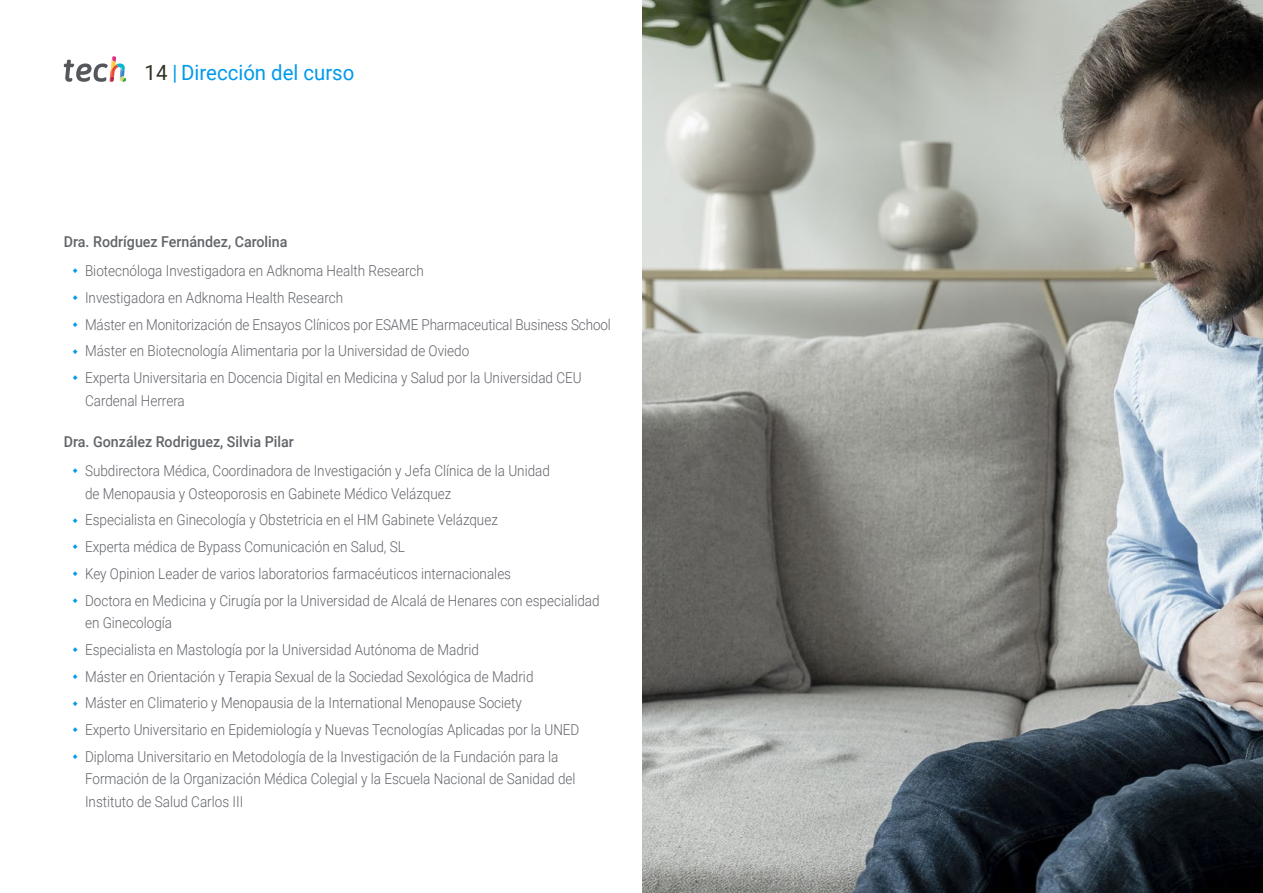
<style>
.page{position:relative;width:1263px;height:893px;background:#fff}
.page>*{position:absolute;margin:0;border:0;box-sizing:border-box;transform-origin:0 0}
.t1{font:21px "Roboto";color:#009aeb}
.t2{font:300 15px/26.7px "Roboto";color:#61646a;scale:.9 1}
.t3{font:500 15px "Roboto";color:#61646a;scale:.95 1}
.s1{color:#312e20}
</style>
<div class="page">
<img style="left:642px;top:0;width:621px;height:893px">
<svg style="left:64px;top:56px;width:62px;height:26px"></svg>
<h1 class="t1" style="left:145px;top:57px;width:211px"><span class="s1">14</span> | Dirección del curso</h1>
<p class="t3" style="left:64px;top:231px;width:237px">Dra. Rodríguez Fernández, Carolina</p>
<p class="t2" style="left:85px;top:257px;width:586px">Biotecnóloga Investigadora en Adknoma Health Research<br>Investigadora en Adknoma Health Research<br>Máster en Monitorización de Ensayos Clínicos por ESAME Pharmaceutical Business School Máster en Biotecnología Alimentaria por la Universidad de Oviedo<br>Experta Universitaria en Docencia Digital en Medicina y Salud por la Universidad CEU</p>
<p class="t2" style="left:85px;top:386px;width:112px">Cardenal Herrera</p>
<p class="t3" style="left:64px;top:431px;width:244px">Dra. González Rodriguez, Silvia Pilar</p>
<p class="t2" style="left:85px;top:459px;width:518px;line-height:22.5px">Subdirectora Médica, Coordinadora de Investigación y Jefa Clínica de la Unidad de Menopausia y Osteoporosis en Gabinete Médico Velázquez</p>
<p class="t2" style="left:85px;top:506px;width:573px">Especialista en Ginecología y Obstetricia en el HM Gabinete Velázquez<br>Experta médica de Bypass Comunicación en Salud, SL<br>Key Opinion Leader de varios laboratorios farmacéuticos internacionales<br>Doctora en Medicina y Cirugía por la Universidad de Alcalá de Henares con especialidad</p>
<p class="t2" style="left:85px;top:609px;width:551px">en Ginecología<br>Especialista en Mastología por la Universidad Autónoma de Madrid<br>Máster en Orientación y Terapia Sexual de la Sociedad Sexológica de Madrid<br>Máster en Climaterio y Menopausia de la International Menopause Society<br>Experto Universitario en Epidemiología y Nuevas Tecnologías Aplicadas por la UNED Diploma Universitario en Metodología de la Investigación de la Fundación para la</p>
<p class="t2" style="left:85px;top:767px;width:546px;line-height:22.5px">Formación de la Organización Médica Colegial y la Escuela Nacional de Sanidad del<br>Instituto de Salud Carlos III</p>
</div>
